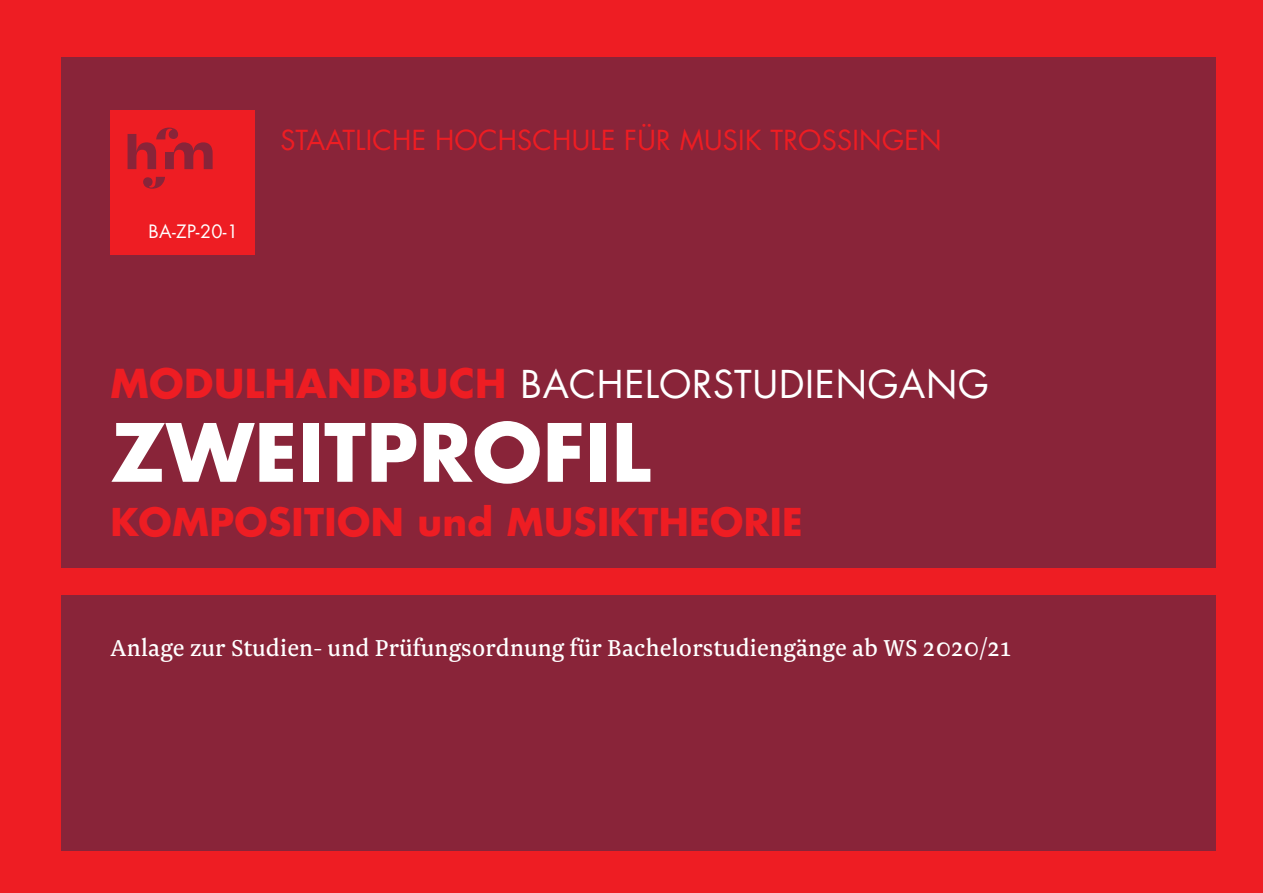
<style>
.page{position:relative;width:1263px;height:893px;background:#ee1d23}
.page>*{position:absolute;margin:0;border:0;box-sizing:border-box;transform-origin:0 0}
.t1{font:700 78px "Futura Com";letter-spacing:.01em;color:#fff}
.t2{font:37.5px "Futura Com";letter-spacing:.02em;color:#fff}
.t3{font:700 37.5px "Futura Com";letter-spacing:.01em;color:#ee1d23}
.t4{font:27px "Newzald";letter-spacing:.01em;color:#fff}
.t5{font:27px "Futura Com";letter-spacing:.01em;color:#ee1d23}
.t6{font:18px "Futura Com";color:#fff}
.s1{font-weight:700;font-size:39px;color:#ee1d23}
</style>
<div class="page">
<div style="left:62px;top:57px;width:1154px;height:511px;background:#892439"></div>
<div style="left:111px;top:111px;width:144px;height:144px;background:#ee1d23"></div>
<div style="left:62px;top:596px;width:1154px;height:255px;background:#892439"></div>
<svg style="left:128px;top:128px;width:85px;height:61px"></svg>
<p class="t6" style="left:149px;top:219px;width:91px">BA-ZP-20-1</p>
<p class="t5" style="left:281px;top:121px;width:662px">STAATLICHE HOCHSCHULE FÜR MUSIK TROSSINGEN</p>
<p class="t2" style="left:111px;top:358px;width:880px"><span class="s1">MODULHANDBUCH</span> BACHELORSTUDIENGANG</p>
<p class="t1" style="left:111px;top:392px;width:541px">ZWEITPROFIL</p>
<p class="t3" style="left:111px;top:493px;width:694px">KOMPOSITION und MUSIKTHEORIE</p>
<p class="t4" style="left:111px;top:632px;width:902px">Anlage zur Studien- und Prüfungsordnung für Bachelorstudiengänge ab WS 2020/21</p>
</div>
